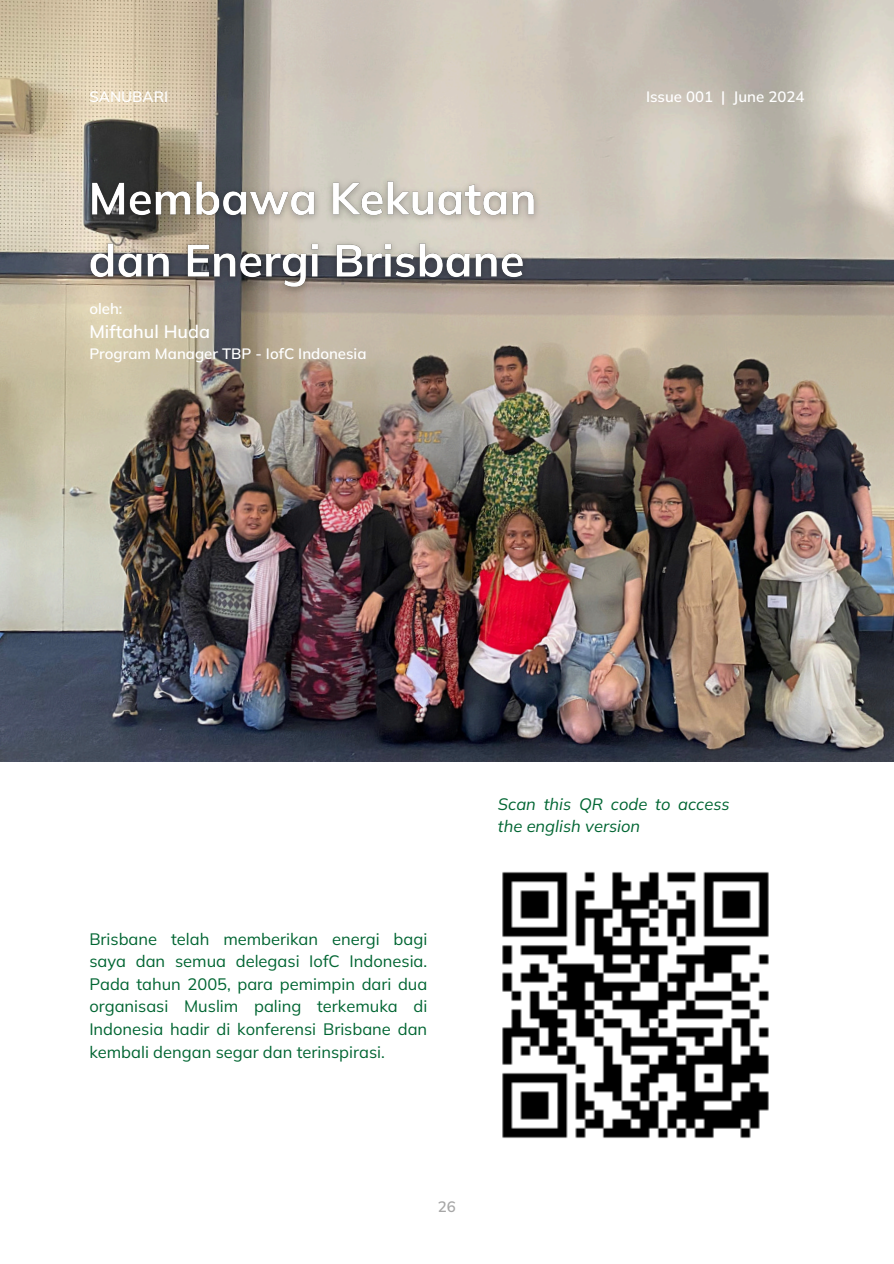
<style>
.page{position:relative;width:894px;height:1264px;background:#fff}
.page>*{position:absolute;margin:0;border:0;box-sizing:border-box;transform-origin:0 0}
.t1{font:600 18px "Mulish";color:#fff}
.t2{font:16.5px/22.5px "Mulish";color:#006532;text-align:justify}
.t3{font:italic 16.5px/22.5px "Mulish";color:#006532}
.t4{font:600 15px "Mulish";color:#fff}
.t5{font:600 15px "Mulish";color:#a6a6a6}
</style>
<div class="page">
<img style="left:0;top:0;width:893px;height:762px">
<img style="left:502px;top:871px;width:267px;height:268px">
<img style="left:79px;top:169px;width:470px;height:131px">
<p class="t4" style="left:89px;top:87px;width:80px">SANUBARI</p>
<p class="t4" style="left:646px;top:87px;width:160px">Issue 001 | June 2024</p>
<p class="t4" style="left:89px;top:298px;width:35px">oleh:</p>
<p class="t1" style="left:89px;top:320px;width:122px">Miftahul Huda</p>
<p class="t4" style="left:89px;top:343px;width:278px">Program Manager TBP - IofC Indonesia</p>
<h3 class="t2" style="left:89px;top:927px;width:339px">Brisbane telah memberikan energi bagi saya dan semua delegasi IofC Indonesia.<br>Pada tahun 2005, para pemimpin dari dua organisasi Muslim paling terkemuka di Indonesia hadir di konferensi Brisbane dan kembali dengan segar dan terinspirasi.</h3>
<p class="t3" style="left:498px;top:792px;width:233px">Scan this QR code to access the english version</p>
<h3 class="t5" style="left:437px;top:1196px;width:19px">26</h3>
</div>
